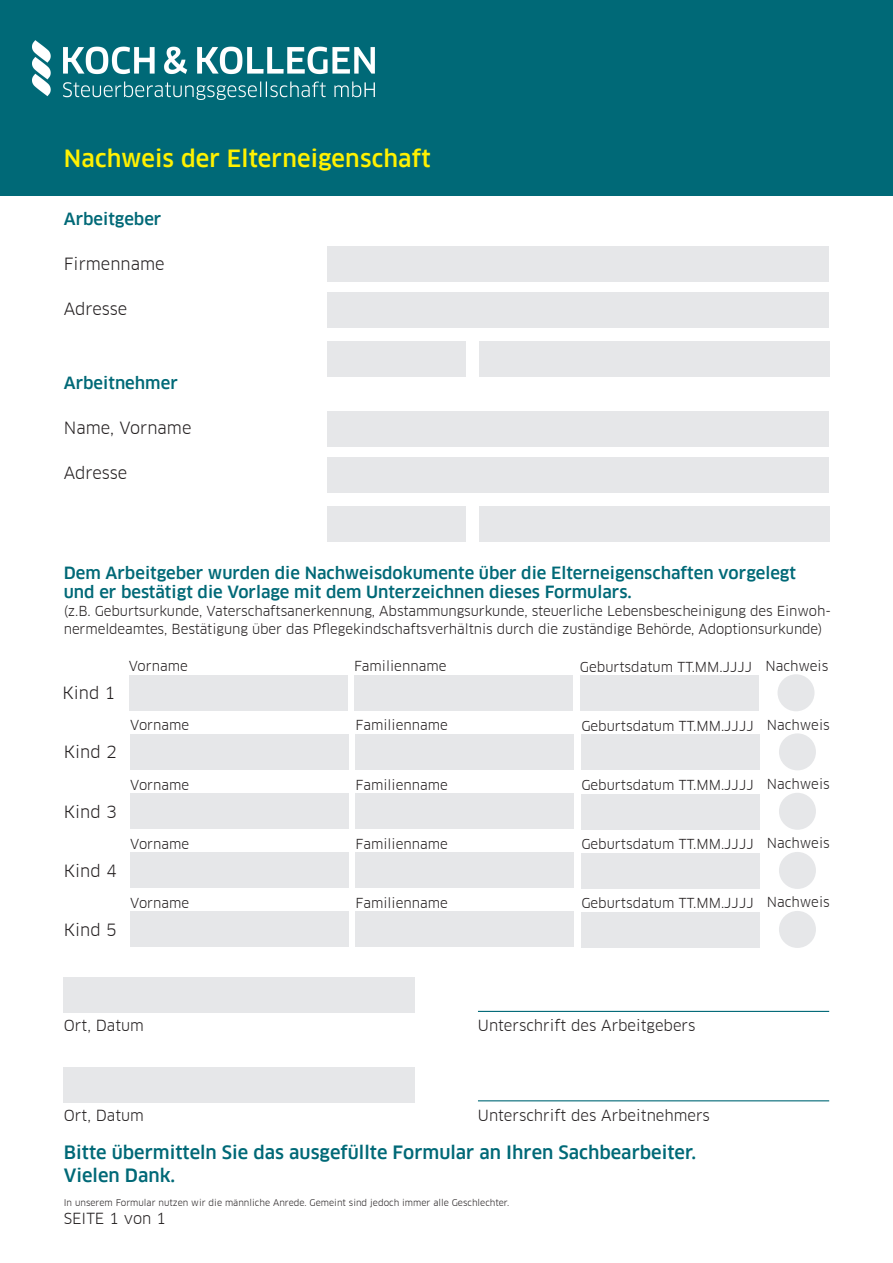
<style>
.page{position:relative;width:893px;height:1263px;background:#fff}
.page>*{position:absolute;margin:0;border:0;box-sizing:border-box;transform-origin:0 0}
.t1{font:500 23.25px "Clan Offc";letter-spacing:.005em;color:#fff101}
.t2{font:500 18px/22.5px "Clan Offc";color:#006977}
.t3{font:500 16.5px/19.5px "Clan Offc";color:#006977}
.t4{font:16.5px "Clan Offc";color:#231f20}
.t5{font:15px "Clan Offc";color:#231f20}
.t6{font:13.5px/18px "Clan Offc";letter-spacing:-.005em;color:#231f20}
.t7{font:9px "Clan Offc";color:#231f20}
</style>
<div class="page">
<div style="left:0;top:0;width:893px;height:196px;background:#006977"></div>
<div style="left:327px;top:293px;width:502px;height:35px;background:#e6e7e9"></div>
<div style="left:327px;top:246px;width:502px;height:36px;background:#e6e7e9"></div>
<div style="left:327px;top:341px;width:139px;height:36px;background:#e6e7e9"></div>
<div style="left:64px;top:1067px;width:351px;height:35px;background:#e6e7e9"></div>
<hr style="left:478px;top:1100px;width:351px;height:1px;background:#006977">
<div style="left:479px;top:341px;width:350px;height:36px;background:#e6e7e9"></div>
<div style="left:327px;top:457px;width:502px;height:36px;background:#e6e7e9"></div>
<div style="left:327px;top:411px;width:502px;height:35px;background:#e6e7e9"></div>
<div style="left:327px;top:506px;width:139px;height:35px;background:#e6e7e9"></div>
<div style="left:479px;top:506px;width:350px;height:35px;background:#e6e7e9"></div>
<div style="left:129px;top:675px;width:218px;height:35px;background:#e6e7e9"></div>
<div style="left:354px;top:675px;width:219px;height:35px;background:#e6e7e9"></div>
<div style="left:580px;top:675px;width:179px;height:36px;background:#e6e7e9"></div>
<div style="left:777px;top:674px;width:37px;height:37px;background:#e6e7e9;border-radius:50%"></div>
<div style="left:130px;top:734px;width:219px;height:36px;background:#e6e7e9"></div>
<div style="left:356px;top:734px;width:218px;height:36px;background:#e6e7e9"></div>
<div style="left:581px;top:735px;width:179px;height:35px;background:#e6e7e9"></div>
<div style="left:779px;top:733px;width:37px;height:37px;background:#e6e7e9;border-radius:50%"></div>
<div style="left:130px;top:793px;width:219px;height:36px;background:#e6e7e9"></div>
<div style="left:356px;top:793px;width:218px;height:36px;background:#e6e7e9"></div>
<div style="left:581px;top:794px;width:179px;height:35px;background:#e6e7e9"></div>
<div style="left:779px;top:793px;width:37px;height:37px;background:#e6e7e9;border-radius:50%"></div>
<div style="left:130px;top:853px;width:219px;height:35px;background:#e6e7e9"></div>
<div style="left:356px;top:853px;width:218px;height:35px;background:#e6e7e9"></div>
<div style="left:581px;top:853px;width:179px;height:35px;background:#e6e7e9"></div>
<div style="left:779px;top:852px;width:37px;height:37px;background:#e6e7e9;border-radius:50%"></div>
<div style="left:130px;top:912px;width:219px;height:35px;background:#e6e7e9"></div>
<div style="left:356px;top:912px;width:218px;height:35px;background:#e6e7e9"></div>
<div style="left:581px;top:912px;width:179px;height:35px;background:#e6e7e9"></div>
<div style="left:779px;top:911px;width:37px;height:37px;background:#e6e7e9;border-radius:50%"></div>
<div style="left:64px;top:977px;width:351px;height:36px;background:#e6e7e9"></div>
<hr style="left:478px;top:1011px;width:351px;height:1px;background:#006977">
<img style="left:33px;top:40px;width:341px;height:59px">
<h1 class="t1" style="left:64px;top:145px;width:368px">Nachweis der Elterneigenschaft</h1>
<p class="t3" style="left:64px;top:209px;width:99px">Arbeitgeber</p>
<p class="t4" style="left:64px;top:254px;width:102px">Firmenname</p>
<p class="t4" style="left:64px;top:299px;width:65px">Adresse</p>
<p class="t3" style="left:64px;top:374px;width:115px">Arbeitnehmer</p>
<p class="t4" style="left:64px;top:419px;width:129px">Name, Vorname</p>
<p class="t4" style="left:64px;top:464px;width:65px">Adresse</p>
<p class="t3" style="left:64px;top:563px;width:734px">Dem Arbeitgeber wurden die Nachweisdokumente über die Elterneigenschaften vorgelegt und er bestätigt die Vorlage mit dem Unterzeichnen dieses Formulars.</p>
<p class="t6" style="left:64px;top:602px;width:769px">(z.B. Geburtsurkunde, Vaterschaftsanerkennung, Abstammungsurkunde, steuerliche Lebensbescheinigung des Einwoh&shy;nermeldeamtes, Bestätigung über das Pflegekindschaftsverhältnis durch die zuständige Behörde, Adoptionsurkunde)</p>
<p class="t4" style="left:62px;top:684px;width:55px">Kind 1</p>
<p class="t4" style="left:64px;top:743px;width:55px">Kind 2</p>
<p class="t4" style="left:64px;top:802px;width:55px">Kind 3</p>
<p class="t4" style="left:64px;top:861px;width:55px">Kind 4</p>
<p class="t4" style="left:64px;top:920px;width:55px">Kind 5</p>
<p class="t6" style="left:129px;top:657px;width:60px">Vorname</p>
<p class="t6" style="left:354px;top:657px;width:94px">Familienname</p>
<p class="t6" style="left:580px;top:658px;width:250px">Geburtsdatum TT.MM.JJJJ Nachweis</p>
<p class="t6" style="left:130px;top:716px;width:60px">Vorname</p>
<p class="t6" style="left:356px;top:716px;width:94px">Familienname</p>
<p class="t6" style="left:581px;top:717px;width:250px">Geburtsdatum TT.MM.JJJJ Nachweis</p>
<p class="t6" style="left:130px;top:776px;width:60px">Vorname</p>
<p class="t6" style="left:356px;top:776px;width:94px">Familienname</p>
<p class="t6" style="left:581px;top:776px;width:250px">Geburtsdatum TT.MM.JJJJ Nachweis</p>
<p class="t6" style="left:130px;top:835px;width:60px">Vorname</p>
<p class="t6" style="left:356px;top:835px;width:94px">Familienname</p>
<p class="t6" style="left:581px;top:835px;width:250px">Geburtsdatum TT.MM.JJJJ Nachweis</p>
<p class="t6" style="left:130px;top:894px;width:60px">Vorname</p>
<p class="t6" style="left:356px;top:894px;width:94px">Familienname</p>
<p class="t6" style="left:581px;top:894px;width:250px">Geburtsdatum TT.MM.JJJJ Nachweis</p>
<p class="t5" style="left:64px;top:1017px;width:82px">Ort, Datum</p>
<p class="t5" style="left:478px;top:1017px;width:219px">Unterschrift des Arbeitgebers</p>
<p class="t5" style="left:64px;top:1107px;width:82px">Ort, Datum</p>
<p class="t5" style="left:478px;top:1107px;width:234px">Unterschrift des Arbeitnehmers</p>
<h2 class="t2" style="left:64px;top:1142px;width:634px">Bitte übermitteln Sie das ausgefüllte Formular an Ihren Sachbearbeiter.<br>Vielen Dank.</h2>
<p class="t7" style="left:64px;top:1198px;width:447px">In unserem Formular nutzen wir die männliche Anrede. Gemeint sind jedoch immer alle Geschlechter.</p>
<p class="t5" style="left:64px;top:1210px;width:104px">SEITE 1 von 1</p>
</div>
